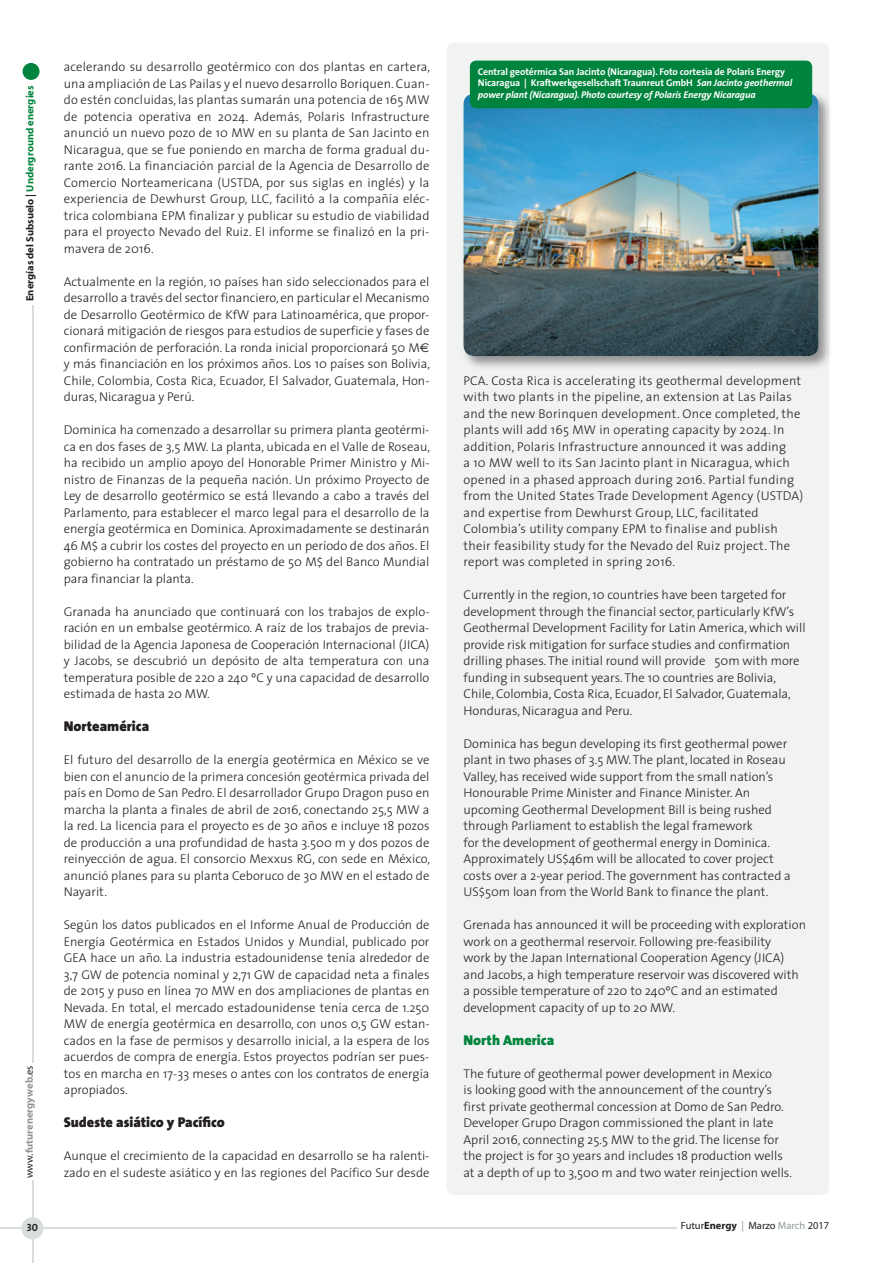
<style>
.page{position:relative;width:893px;height:1263px;background:#fff}
.page>*{position:absolute;margin:0;border:0;box-sizing:border-box;transform-origin:0 0}
.t1{font:900 14.25px "The Sans";color:#231f20}
.t2{font:900 14.25px "The Sans";color:#00843d}
.t3{font:300 12.75px/16.5px "The Sans";color:#231f20;text-align:justify}
.t4{font:300 12.75px/16.5px "The Sans";letter-spacing:.02em;color:#231f20}
.t5{font:700 10.5px "Myriad";color:#231f20}
.t6{font:10.5px "Myriad";color:#231f20}
.t7{font:700 10.5px "Myriad";color:#939598}
.t8{font:10.5px "The Sans Bold Caps";color:#231f20}
.t9{font:700 9.75px/11.7px "The Sans";letter-spacing:-.01em;color:#fff}
.s1{color:#00843d}
.s2{font-weight:400;color:#231f20}
.s3{font-family:"Euro Sans";font-weight:400}
.s4{font-style:italic}
.s5{font-weight:700}
.s6{color:#8b9b92}
</style>
<div class="page">
<div style="left:23px;top:63px;width:17px;height:17px;background:#00843d;border-radius:50%"></div>
<hr style="left:32px;top:305px;width:1px;height:757px;background:#d7ddda">
<hr style="left:0;top:1228px;width:677px;height:1px;background:#d7ddda">
<hr style="left:32px;top:1180px;width:1px;height:83px;background:#d7ddda">
<div style="left:21px;top:1217px;width:22px;height:22px;background:#d7ddda;border-radius:50%"></div>
<div style="left:446px;top:43px;width:383px;height:1152px;background:#f0f3f2;border-radius:9px"></div>
<div style="left:461px;top:91px;width:372px;height:280px;background:#231f20;opacity:.46"></div>
<img style="left:463px;top:94px;width:356px;height:262px">
<div style="left:470px;top:61px;width:342px;height:47px;background:#00843d;border-radius:6px"></div>
<p class="t5" style="left:24px;top:301px;width:217px;rotate:-90deg">Energías del Subsuelo | <span class="s1">Underground energies</span></p>
<p class="t7" style="left:24px;top:1178px;width:114px;rotate:-90deg"><span class="s2">www.</span>futurenergyweb<span class="s2">.es</span></p>
<p class="t3" style="left:64px;top:58px;width:368px">acelerando su desarrollo geotérmico con dos plantas en cartera, una ampliación de Las Pailas y el nuevo desarrollo Boriquen. Cuan&shy;do estén concluidas, las plantas sumarán una potencia de 165 MW de potencia operativa en 2024. Además, Polaris Infrastructure anunció un nuevo pozo de 10 MW en su planta de San Jacinto en Nicaragua, que se fue poniendo en marcha de forma gradual du&shy;rante 2016. La financiación parcial de la Agencia de Desarrollo de Comercio Norteamericana (USTDA, por sus siglas en inglés) y la experiencia de Dewhurst Group, LLC, facilitó a la compañía eléc&shy;trica colombiana EPM finalizar y publicar su estudio de viabilidad para el proyecto Nevado del Ruiz. El informe se finalizó en la pri&shy;mavera de 2016.</p>
<p class="t3" style="left:64px;top:273px;width:368px">Actualmente en la región, 10 países han sido seleccionados para el desarrollo a través del sector financiero, en particular el Mecanismo de Desarrollo Geotérmico de KfW para Latinoamérica, que propor&shy;cionará mitigación de riesgos para estudios de superficie y fases de confirmación de perforación. La ronda inicial proporcionará 50 M<span class="s3">€ </span>y más financiación en los próximos años. Los 10 países son Bolivia, Chile, Colombia, Costa Rica, Ecuador, El Salvador, Guatemala, Hon&shy;duras, Nicaragua y Perú.</p>
<p class="t3" style="left:64px;top:421px;width:368px">Dominica ha comenzado a desarrollar su primera planta geotérmi&shy;ca en dos fases de 3,5 MW. La planta, ubicada en el Valle de Roseau, ha recibido un amplio apoyo del Honorable Primer Ministro y Mi&shy;nistro de Finanzas de la pequeña nación. Un próximo Proyecto de Ley de desarrollo geotérmico se está llevando a cabo a través del Parlamento, para establecer el marco legal para el desarrollo de la energía geotérmica en Dominica. Aproximadamente se destinarán 46 M$ a cubrir los costes del proyecto en un período de dos años. El gobierno ha contratado un préstamo de 50 M$ del Banco Mundial para financiar la planta.</p>
<p class="t3" style="left:64px;top:603px;width:367px">Granada ha anunciado que continuará con los trabajos de explo&shy;ración en un embalse geotérmico. A raíz de los trabajos de previa&shy;bilidad de la Agencia Japonesa de Cooperación Internacional (JICA) y Jacobs, se descubrió un depósito de alta temperatura con una temperatura posible de 220 a 240 ºC y una capacidad de desarrollo estimada de hasta 20 MW.</p>
<p class="t1" style="left:64px;top:714px;width:87px">Norteamérica</p>
<p class="t3" style="left:64px;top:751px;width:368px">El futuro del desarrollo de la energía geotérmica en México se ve bien con el anuncio de la primera concesión geotérmica privada del país en Domo de San Pedro. El desarrollador Grupo Dragon puso en marcha la planta a finales de abril de 2016, conectando 25,5 MW a la red. La licencia para el proyecto es de 30 años e incluye 18 pozos de producción a una profundidad de hasta 3.500 m y dos pozos de reinyección de agua. El consorcio Mexxus RG, con sede en México, anunció planes para su planta Ceboruco de 30 MW en el estado de Nayarit.</p>
<p class="t3" style="left:64px;top:916px;width:367px">Según los datos publicados en el Informe Anual de Producción de Energía Geotérmica en Estados Unidos y Mundial, publicado por GEA hace un año. La industria estadounidense tenía alrededor de 3,7 GW de potencia nominal y 2,71 GW de capacidad neta a finales de 2015 y puso en línea 70 MW en dos ampliaciones de plantas en Nevada. En total, el mercado estadounidense tenía cerca de 1.250<br>MW de energía geotérmica en desarrollo, con unos 0,5 GW estan&shy;cados en la fase de permisos y desarrollo inicial, a la espera de los acuerdos de compra de energía. Estos proyectos podrían ser pues&shy;tos en marcha en 17-33 meses o antes con los contratos de energía apropiados.</p>
<p class="t1" style="left:64px;top:1110px;width:163px">Sudeste asiático y Pacífico</p>
<p class="t3" style="left:64px;top:1147px;width:367px">Aunque el crecimiento de la capacidad en desarrollo se ha ralenti&shy;zado en el sudeste asiático y en las regiones del Pacífico Sur desde</p>
<p class="t9" style="left:478px;top:65px;width:316px">Central geotérmica San Jacinto (Nicaragua). Foto cortesía de Polaris Energy<br>Nicaragua | Kraftwerkgesellschaft Traunreut GmbH <span class="s4">San Jacinto geothermal power plant (Nicaragua). Photo courtesy of Polaris Energy Nicaragua</span></p>
<p class="t4" style="left:463px;top:372px;width:341px">PCA. Costa Rica is accelerating its geothermal development with two plants in the pipeline, an extension at Las Pailas and the new Borinquen development. Once completed, the plants will add 165 MW in operating capacity by 2024. In addition, Polaris Infrastructure announced it was adding<br>a 10 MW well to its San Jacinto plant in Nicaragua, which opened in a phased approach during 2016. Partial funding from the United States Trade Development Agency (USTDA) and expertise from Dewhurst Group, LLC, facilitated Colombia’s utility company EPM to finalise and publish their feasibility study for the Nevado del Ruiz project. The report was completed in spring 2016.</p>
<p class="t3" style="left:463px;top:586px;width:344px;text-align:left">Currently in the region, 10 countries have been targeted for development through the financial sector, particularly KfW’s Geothermal Development Facility for Latin America, which will provide risk mitigation for surface studies and confirmation drilling phases. The initial round will provide €50m with more funding in subsequent years. The 10 countries are Bolivia, Chile, Colombia, Costa Rica, Ecuador, El Salvador, Guatemala, Honduras, Nicaragua and Peru.</p>
<p class="t3" style="left:463px;top:735px;width:329px;text-align:left">Dominica has begun developing its first geothermal power plant in two phases of 3.5 MW. The plant, located in Roseau Valley, has received wide support from the small nation’s Honourable Prime Minister and Finance Minister. An upcoming Geothermal Development Bill is being rushed through Parliament to establish the legal framework<br>for the development of geothermal energy in Dominica.<br>Approximately US$46m will be allocated to cover project costs over a 2-year period. The government has contracted a US$50m loan from the World Bank to finance the plant.</p>
<p class="t3" style="left:463px;top:916px;width:344px;text-align:left">Grenada has announced it will be proceeding with exploration work on a geothermal reservoir. Following pre-feasibility<br>work by the Japan International Cooperation Agency (JICA) and Jacobs, a high temperature reservoir was discovered with a possible temperature of 220 to 240ºC and an estimated development capacity of up to 20 MW.</p>
<p class="t2" style="left:463px;top:1028px;width:92px">North America</p>
<p class="t3" style="left:463px;top:1065px;width:330px;text-align:left">The future of geothermal power development in Mexico<br>is looking good with the announcement of the country’s first private geothermal concession at Domo de San Pedro.<br>Developer Grupo Dragon commissioned the plant in late April 2016, connecting 25.5 MW to the grid. The license for the project is for 30 years and includes 18 production wells at a depth of up to 3,500 m and two water reinjection wells.</p>
<p class="t8" style="left:27px;top:1219px;width:13px">30</p>
<p class="t6" style="left:681px;top:1220px;width:150px">Futur<span class="s5">Energy</span> <span class="s6">|</span> Marzo <span class="s6">March</span> 2017</p>
</div>
